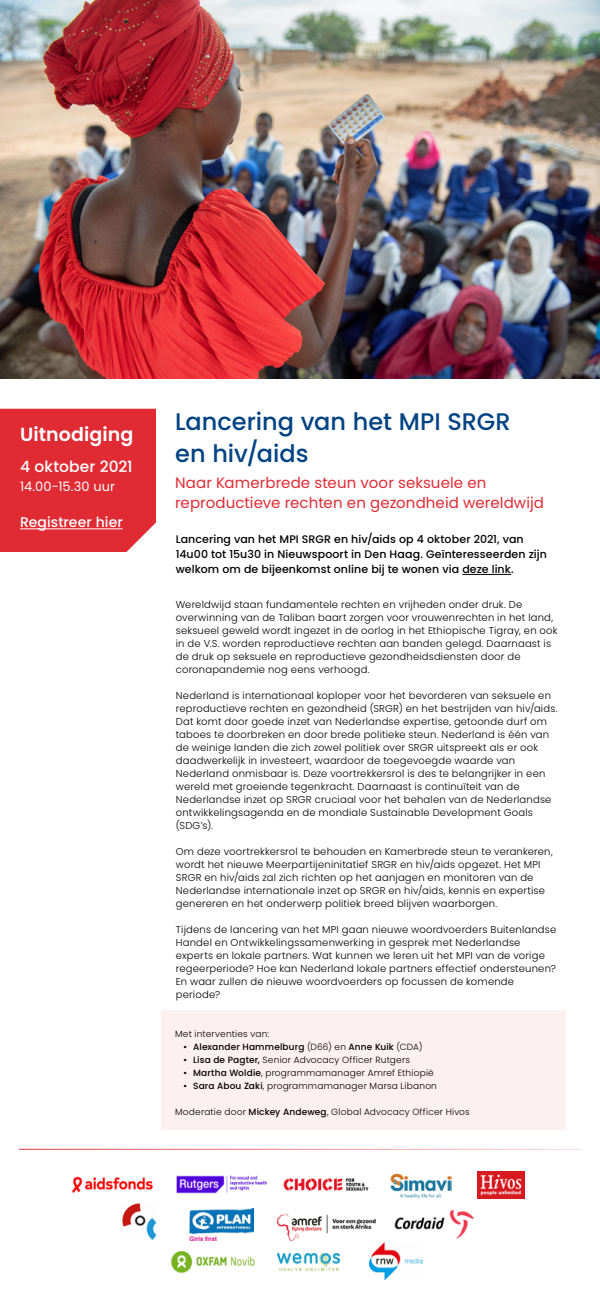
<style>
.page{position:relative;width:600px;height:1300px;background:#fff}
.page>*{position:absolute;margin:0;border:0;box-sizing:border-box;transform-origin:0 0}
.t1{font:500 24px/32px "Poppins";color:#004383}
.t2{font:600 19px "Poppins";letter-spacing:.005em;color:#fff}
.t3{font:500 15.5px "Poppins";letter-spacing:.005em;color:#fff}
.t4{font:15px/20px "Poppins";letter-spacing:.005em;color:#e02b34}
.t5{font:500 14px "Poppins";letter-spacing:.005em;color:#fff}
.t6{font:13px "Poppins";letter-spacing:.005em;color:#fff}
.t7{font:500 11px/15px "Poppins";letter-spacing:.01em;color:#000}
.t8{font:300 10px/13px "Poppins";letter-spacing:.02em;color:#000}
.t9{font:300 9px "Poppins";letter-spacing:.025em;color:#000}
.t10{font:500 9px "Poppins";letter-spacing:.015em;color:#000}
.s1{font-weight:300}
.s2{font-weight:500}
</style>
<div class="page">
<div style="left:161px;top:1010px;width:405px;height:120px;background:#fdf0f1"></div>
<img style="left:0;top:0;width:600px;height:379px">
<hr style="left:462px;top:574px;width:49px;height:1px;background:#000">
<div style="left:0;top:409px;width:156px;height:143px;background:#e02b34"></div>
<hr style="left:19px;top:1149px;width:563px;height:1px;background:#e02b34">
<img style="left:71px;top:1176px;width:82px;height:18px">
<img style="left:176px;top:1175px;width:91px;height:18px">
<img style="left:390px;top:1173px;width:62px;height:26px">
<img style="left:283px;top:1179px;width:86px;height:12px">
<img style="left:189px;top:1209px;width:64px;height:31px">
<img style="left:278px;top:1253px;width:61px;height:18px">
<img style="left:276px;top:1213px;width:100px;height:28px">
<img style="left:122px;top:1203px;width:35px;height:38px">
<img style="left:477px;top:1171px;width:48px;height:28px">
<img style="left:394px;top:1209px;width:80px;height:30px">
<hr style="left:20px;top:528px;width:103px;height:1px;background:#fff">
<img style="left:170px;top:1251px;width:85px;height:23px">
<img style="left:369px;top:1243px;width:53px;height:36px">
<h2 class="t2" style="left:20px;top:424px;width:115px">Uitnodiging</h2>
<h3 class="t3" style="left:20px;top:457px;width:114px">4 oktober 2021</h3>
<h3 class="t6" style="left:20px;top:479px;width:96px">14.00-15.30 uur</h3>
<h3 class="t5" style="left:20px;top:514px;width:104px">Registreer hier</h3>
<h1 class="t1" style="left:175px;top:406px;width:337px">Lancering van het MPI SRGR en hiv/aids</h1>
<h3 class="t4" style="left:175px;top:473px;width:370px">Naar Kamerbrede steun voor seksuele en reproductieve rechten en gezondheid wereldwijd</h3>
<p class="t7" style="left:176px;top:532px;width:373px">Lancering van het MPI SRGR en hiv/aids op 4 oktober 2021, van<br>14u00 tot 15u30 in Nieuwspoort in Den Haag. Geïnteresseerden zijn welkom om de bijeenkomst online bij te wonen via deze link.</p>
<p class="t8" style="left:176px;top:598px;width:383px">Wereldwijd staan fundamentele rechten en vrijheden onder druk. De overwinning van de Taliban baart zorgen voor vrouwenrechten in het land, seksueel geweld wordt ingezet in de oorlog in het Ethiopische Tigray, en ook in de V.S. worden reproductieve rechten aan banden gelegd. Daarnaast is de druk op seksuele en reproductieve gezondheidsdiensten door de coronapandemie nog eens verhoogd.</p>
<p class="t8" style="left:176px;top:689px;width:383px">Nederland is internationaal koploper voor het bevorderen van seksuele en reproductieve rechten en gezondheid (SRGR) en het bestrijden van hiv/aids.<br>Dat komt door goede inzet van Nederlandse expertise, getoonde durf om taboes te doorbreken en door brede politieke steun. Nederland is één van de weinige landen die zich zowel politiek over SRGR uitspreekt als er ook daadwerkelijk in investeert, waardoor de toegevoegde waarde van Nederland onmisbaar is. Deze voortrekkersrol is des te belangrijker in een wereld met groeiende tegenkracht. Daarnaast is continuïteit van de Nederlandse inzet op SRGR cruciaal voor het behalen van de Nederlandse ontwikkelingsagenda en de mondiale Sustainable Development Goals (SDG’s).</p>
<p class="t8" style="left:176px;top:845px;width:378px">Om deze voortrekkersrol te behouden en Kamerbrede steun te verankeren, wordt het nieuwe Meerpartijeninitatief SRGR en hiv/aids opgezet. Het MPI SRGR en hiv/aids zal zich richten op het aanjagen en monitoren van de Nederlandse internationale inzet op SRGR en hiv/aids, kennis en expertise genereren en het onderwerp politiek breed blijven waarborgen.</p>
<p class="t8" style="left:176px;top:923px;width:382px">Tijdens de lancering van het MPI gaan nieuwe woordvoerders Buitenlandse Handel en Ontwikkelingssamenwerking in gesprek met Nederlandse experts en lokale partners. Wat kunnen we leren uit het MPI van de vorige regeerperiode? Hoe kan Nederland lokale partners effectief ondersteunen?<br>En waar zullen de nieuwe woordvoerders op focussen de komende periode?</p>
<p class="t9" style="left:175px;top:1029px;width:96px">Met interventies van:</p>
<p class="t10" style="left:183px;top:1042px;width:241px">• Alexander Hammelburg <span class="s1">(D66) en</span> Anne Kuik <span class="s1">(CDA)</span></p>
<p class="t9" style="left:183px;top:1055px;width:228px"><span class="s2">• Lisa de Pagter,</span> Senior Advocacy Officer Rutgers</p>
<p class="t9" style="left:183px;top:1068px;width:252px"><span class="s2">• Martha Woldie</span>, programmamanager Amref Ethiopië</p>
<p class="t9" style="left:183px;top:1081px;width:255px"><span class="s2">• Sara Abou Zaki</span>, programmamanager Marsa Libanon</p>
<p class="t9" style="left:175px;top:1107px;width:296px">Moderatie door <span class="s2">Mickey Andeweg</span>, Global Advocacy Officer Hivos</p>
</div>
